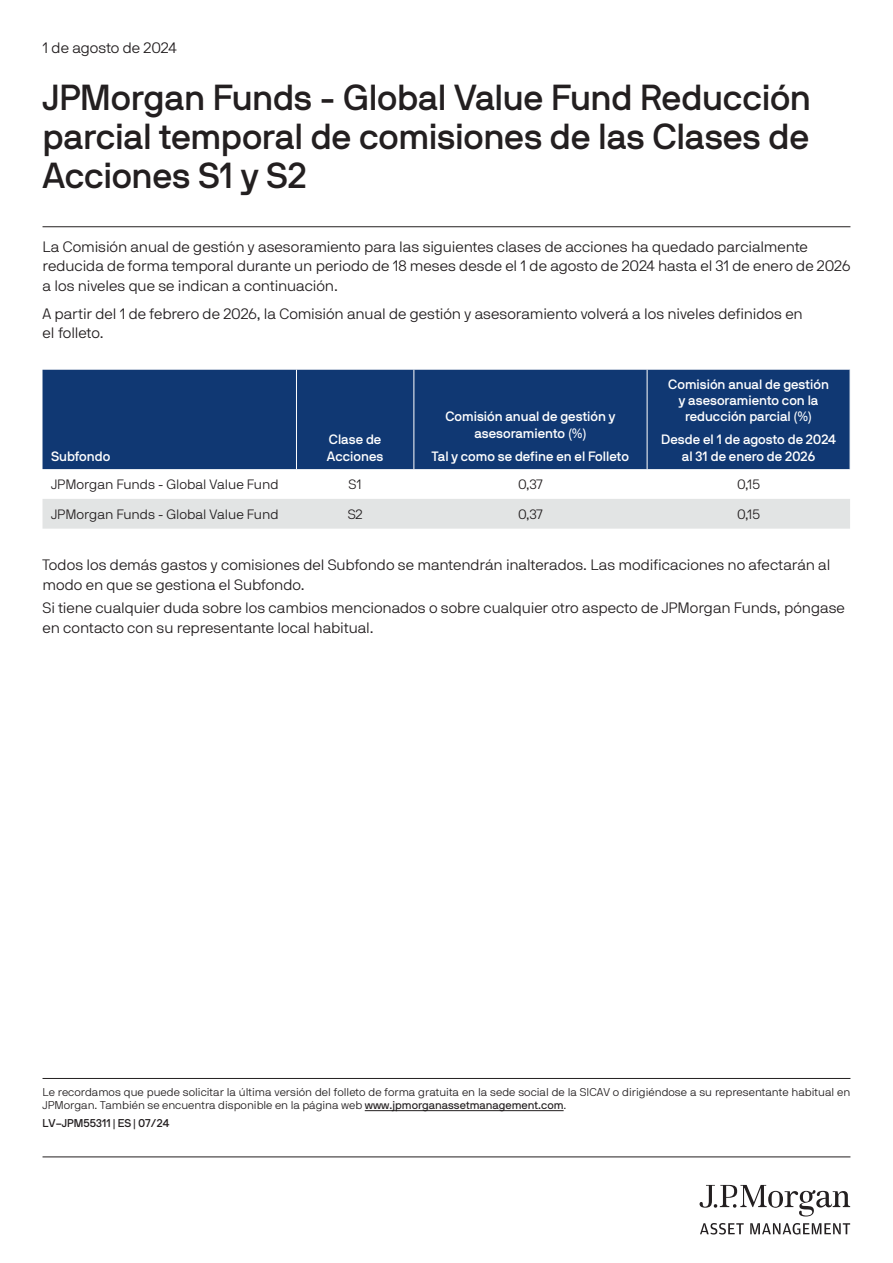
<style>
.page{position:relative;width:893px;height:1263px;background:#fff}
.page>*{position:absolute;margin:0;border:0;box-sizing:border-box;transform-origin:0 0}
.Document_Title_-_Medium_-_24_26{font:36px/39px "JPMAM Pro Med";letter-spacing:-.01em;color:#231f20;text-align:justify}
.Body_Light_-_10_13{font:15px/19.5px "JPMAM Pro Lig";letter-spacing:-.005em;color:#231f20}
.Document_Date_-_Light_-_10_13{font:15px "JPMAM Pro Lig";letter-spacing:-.005em;color:#231f20}
.Document_Date_-_Light_-_10_13-2{font:13.5px/16.2px "JPMAM Pro Med";color:#fff;text-align:center}
.Document_Date_-_Light_-_10_13-3{font:13.5px "JPMAM Pro Lig";color:#231f20}
.Disclaimer{font:11.25px/13.5px "JPMAM Pro Lig";color:#231f20}
.Disclaimer-2{font:11.25px "JPMAM Pro Med";color:#231f20}
.s1{font-family:"JPMAM Pro Reg"}
</style>
<div class="page">
<svg style="left:699px;top:1185px;width:151px;height:31px"></svg>
<svg style="left:700px;top:1223px;width:44px;height:11px"></svg>
<svg style="left:750px;top:1223px;width:100px;height:11px"></svg>
<hr style="left:43px;top:1157px;width:807px;height:1px;background:#231f20">
<div style="left:43px;top:370px;width:807px;height:99px;background:#103873"></div>
<div style="left:43px;top:499px;width:807px;height:30px;background:#e2e4e4"></div>
<hr style="left:296px;top:370px;width:1px;height:99px;background:#fff">
<hr style="left:413px;top:370px;width:1px;height:99px;background:#fff">
<hr style="left:647px;top:370px;width:1px;height:99px;background:#fff">
<hr style="left:43px;top:1078px;width:807px;height:1px;background:#231f20">
<hr style="left:365px;top:1110px;width:199px;height:1px;background:#231f20">
<hr style="left:43px;top:226px;width:807px;height:1px;background:#231f20">
<p class="Document_Date_-_Light_-_10_13" style="left:43px;top:39px;width:136px">1 de agosto de 2024</p>
<h1 class="Document_Title_-_Medium_-_24_26" style="left:43px;top:78px;width:770px">JPMorgan Funds - Global Value Fund Reducción parcial temporal de comisiones de las Clases de Acciones S1 y S2</h1>
<p class="Body_Light_-_10_13" style="left:43px;top:237px;width:809px">La Comisión anual de gestión y asesoramiento para las siguientes clases de acciones ha quedado parcialmente reducida de forma temporal durante un periodo de 18 meses desde el 1 de agosto de 2024 hasta el 31 de enero de 2026 a los niveles que se indican a continuación.</p>
<p class="Body_Light_-_10_13" style="left:43px;top:304px;width:762px">A partir del 1 de febrero de 2026, la Comisión anual de gestión y asesoramiento volverá a los niveles definidos en el folleto.</p>
<p class="Document_Date_-_Light_-_10_13-2" style="left:51px;top:448px;width:61px">Subfondo</p>
<p class="Document_Date_-_Light_-_10_13-2" style="left:327px;top:431px;width:58px;text-align:left">Clase de<br>Acciones</p>
<p class="Document_Date_-_Light_-_10_13-2" style="left:445px;top:409px;width:172px">Comisión anual de gestión y asesoramiento (%)</p>
<p class="Document_Date_-_Light_-_10_13-2" style="left:432px;top:448px;width:199px">Tal y como se define en el Folleto</p>
<p class="Document_Date_-_Light_-_10_13-2" style="left:668px;top:376px;width:162px">Comisión anual de gestión y asesoramiento con la reducción parcial (%)</p>
<p class="Document_Date_-_Light_-_10_13-2" style="left:661px;top:431px;width:176px">Desde el 1 de agosto de 2024 al 31 de enero de 2026</p>
<p class="Document_Date_-_Light_-_10_13-3" style="left:51px;top:477px;width:229px">JPMorgan Funds - Global Value Fund</p>
<p class="Document_Date_-_Light_-_10_13-3" style="left:349px;top:477px;width:15px">S1</p>
<p class="Document_Date_-_Light_-_10_13-3" style="left:518px;top:477px;width:26px">0,37</p>
<p class="Document_Date_-_Light_-_10_13-3" style="left:737px;top:477px;width:25px">0,15</p>
<p class="Document_Date_-_Light_-_10_13-3" style="left:51px;top:507px;width:229px">JPMorgan Funds - Global Value Fund</p>
<p class="Document_Date_-_Light_-_10_13-3" style="left:348px;top:507px;width:16px">S2</p>
<p class="Document_Date_-_Light_-_10_13-3" style="left:518px;top:507px;width:26px">0,37</p>
<p class="Document_Date_-_Light_-_10_13-3" style="left:737px;top:507px;width:25px">0,15</p>
<p class="Body_Light_-_10_13" style="left:43px;top:555px;width:789px">Todos los demás gastos y comisiones del Subfondo se mantendrán inalterados. Las modificaciones no afectarán al modo en que se gestiona el Subfondo.</p>
<p class="Body_Light_-_10_13" style="left:43px;top:598px;width:804px">Si tiene cualquier duda sobre los cambios mencionados o sobre cualquier otro aspecto de JPMorgan Funds, póngase en contacto con su representante local habitual.</p>
<p class="Disclaimer" style="left:43px;top:1085px;width:809px">Le recordamos que puede solicitar la última versión del folleto de forma gratuita en la sede social de la SICAV o dirigiéndose a su representante habitual en<br>JPMorgan. También se encuentra disponible en la página web <span class="s1">www.jpmorganassetmanagement.com</span>.</p>
<p class="Disclaimer-2" style="left:43px;top:1116px;width:128px">LV–JPM55311 | ES | 07/24</p>
</div>
